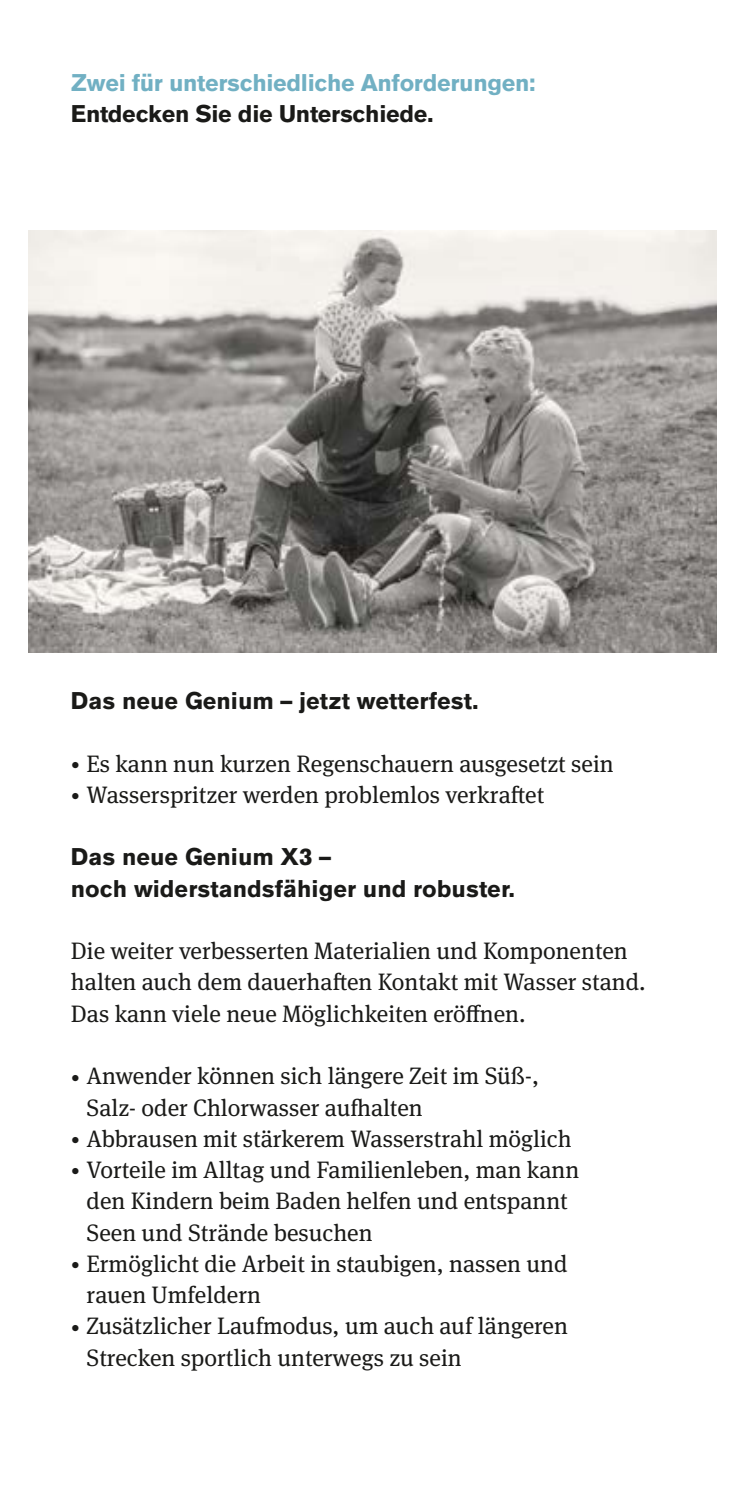
<style>
.page{position:relative;width:745px;height:1489px;background:#fff}
.page>*{position:absolute;margin:0;border:0;box-sizing:border-box;transform-origin:0 0}
.t1{font:23.75px/31.2px "OBO Serif";color:#1a1a18}
.t2{font:700 23.75px/31.2px "OBO Sans";color:#1a1a18}
.t3{font:700 23.75px "OBO Sans";letter-spacing:-.015em;color:#71b0c3}
.s1{font-size:17.75px}
</style>
<div class="page">
<img style="left:28px;top:231px;width:688px;height:422px">
<p class="t3" style="left:71px;top:68px;width:466px">Zwei für unterschiedliche Anforderungen:</p>
<p class="t2" style="left:71px;top:98px;width:364px">Entdecken Sie die Unterschiede.</p>
<p class="t2" style="left:71px;top:685px;width:409px">Das neue Genium – jetzt wetterfest.</p>
<p class="t1" style="left:71px;top:747px;width:544px"><span class="s1">•</span> Es kann nun kurzen Regenschauern ausgesetzt sein</p>
<p class="t1" style="left:71px;top:779px;width:474px"><span class="s1">•</span> Wasserspritzer werden problemlos verkraftet</p>
<p class="t2" style="left:71px;top:841px;width:445px">Das neue Genium X3 –<br>noch widerstandsfähiger und robuster.</p>
<p class="t1" style="left:71px;top:935px;width:576px">Die weiter verbesserten Materialien und Komponenten halten auch dem dauerhaften Kontakt mit Wasser stand.<br>Das kann viele neue Möglichkeiten eröffnen.</p>
<p class="t1" style="left:86px;top:1060px;width:454px;text-indent:-16px"><span class="s1">•</span> Anwender können sich längere Zeit im Süß-,<br>Salz- oder Chlorwasser aufhalten</p>
<p class="t1" style="left:71px;top:1122px;width:502px"><span class="s1">•</span> Abbrausen mit stärkerem Wasserstrahl möglich</p>
<p class="t1" style="left:86px;top:1154px;width:494px;text-indent:-16px"><span class="s1">•</span> Vorteile im Alltag und Familienleben, man kann den Kindern beim Baden helfen und entspannt<br>Seen und Strände besuchen</p>
<p class="t1" style="left:86px;top:1247px;width:482px;text-indent:-16px"><span class="s1">•</span> Ermöglicht die Arbeit in staubigen, nassen und rauen Umfeldern</p>
<p class="t1" style="left:86px;top:1310px;width:482px;text-indent:-16px"><span class="s1">•</span> Zusätzlicher Laufmodus, um auch auf längeren<br>Strecken sportlich unterwegs zu sein</p>
</div>
